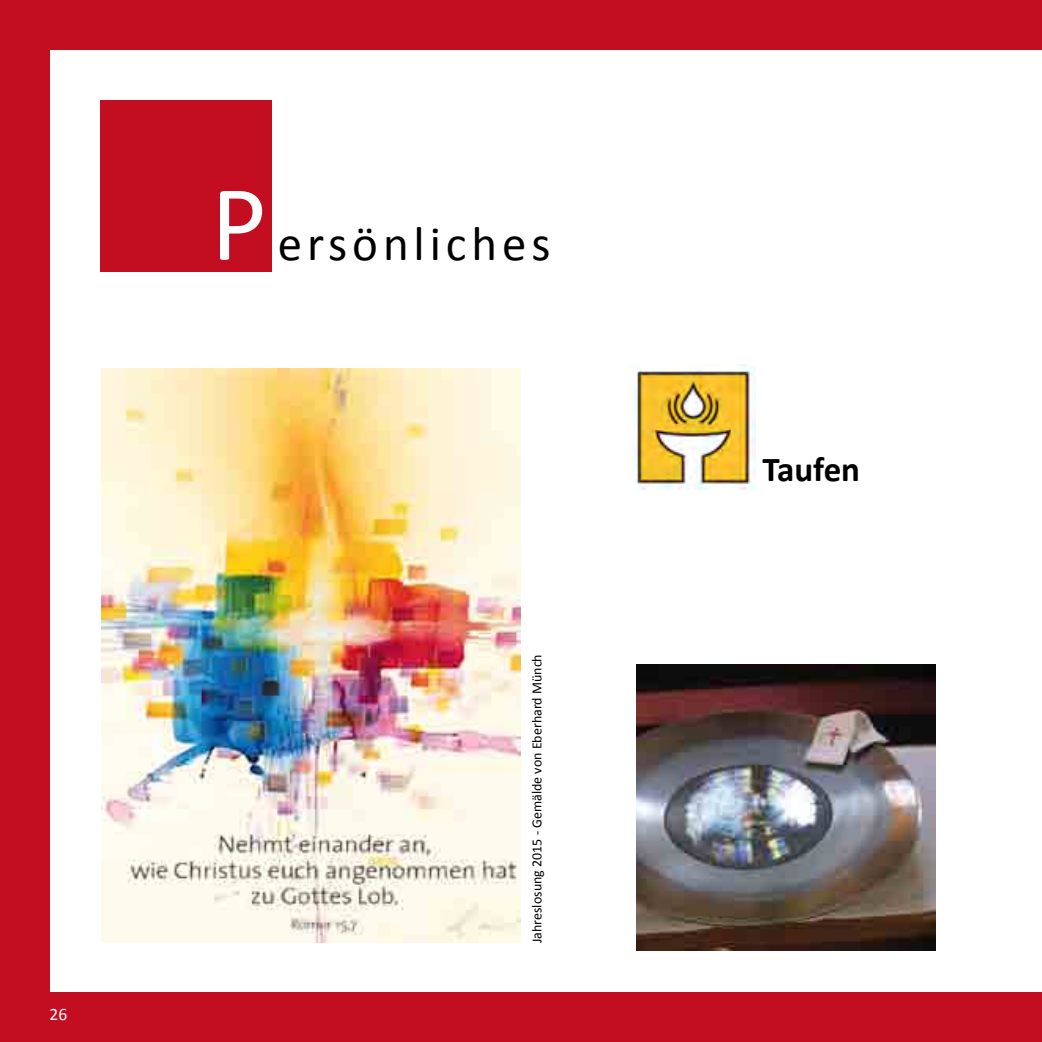
<style>
.page{position:relative;width:1042px;height:1042px;background:#c30e22}
.page>*{position:absolute;margin:0;border:0;box-sizing:border-box;transform-origin:0 0}
.t1{font:49px "Calibri";letter-spacing:.1em;color:#000}
.t2{font:700 35px "Calibri";color:#000}
.t3{font:17.5px "Calibri";color:#fff}
.t4{font:14px "Calibri";color:#000}
.s1{font-size:108.5px;color:#fff}
</style>
<div class="page">
<div style="left:50px;top:50px;width:992px;height:942px;background:#fff"></div>
<div style="left:100px;top:100px;width:172px;height:172px;background:#c30e22"></div>
<img style="left:630px;top:365px;width:125px;height:124px">
<img style="left:636px;top:665px;width:299px;height:285px">
<img style="left:101px;top:368px;width:420px;height:574px">
<h1 class="t1" style="left:211px;top:212px;width:341px"><span class="s1">P</span>ersönliches</h1>
<p class="t3" style="left:50px;top:1003px;width:19px">26</p>
<p class="t4" style="left:528px;top:943px;width:290px;rotate:-90deg">Jahreslosung 2015 - Gemälde von Eberhard Münch</p>
<h2 class="t2" style="left:762px;top:447px;width:99px">Taufen</h2>
</div>
